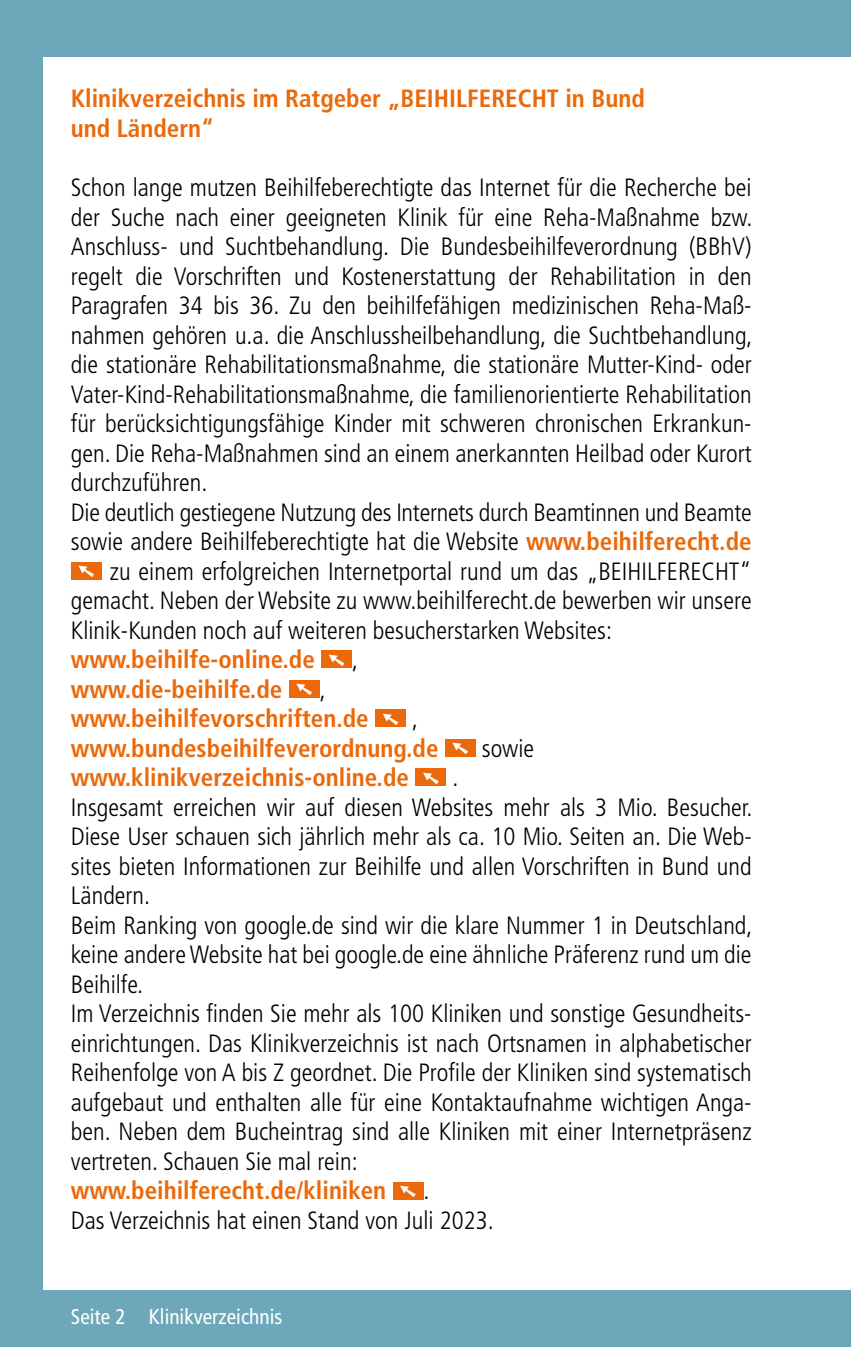
<style>
.page{position:relative;width:851px;height:1347px;background:#fff}
.page>*{position:absolute;margin:0;border:0;box-sizing:border-box;transform-origin:0 0}
.t1{font:300 condensed 25px/29.5px "Frutiger";color:#000}
.t2{font:700 condensed 25px/29.5px "Frutiger";color:#eb690b}
.t3{font:condensed 21.25px "Frutiger";color:#fff}
.s1{font-weight:700;color:#eb690b}
</style>
<div class="page">
<div style="left:0;top:0;width:43px;height:1346px;background:#6da7ba"></div>
<div style="left:0;top:0;width:850px;height:57px;background:#6da7ba"></div>
<div style="left:0;top:1290px;width:850px;height:56px;background:#6da7ba"></div>
<div style="left:71px;top:562px;width:31px;height:17px;background:#eb690b"></div>
<div style="left:321px;top:650px;width:31px;height:18px;background:#eb690b"></div>
<div style="left:289px;top:680px;width:31px;height:17px;background:#eb690b"></div>
<div style="left:375px;top:709px;width:31px;height:18px;background:#eb690b"></div>
<div style="left:445px;top:739px;width:31px;height:17px;background:#eb690b"></div>
<div style="left:415px;top:768px;width:31px;height:18px;background:#eb690b"></div>
<div style="left:392px;top:1181px;width:31px;height:18px;background:#eb690b"></div>
<p class="t2" style="left:71px;top:84px;width:575px">Klinikverzeichnis im Ratgeber „BEIHILFERECHT in Bund und Ländern“</p>
<p class="t1" style="left:71px;top:173px;width:683px">Schon lange mutzen Beihilfeberechtigte das Internet für die Recherche bei der Suche nach einer geeigneten Klinik für eine Reha-Maßnahme bzw.<br>Anschluss- und Suchtbehandlung. Die Bundesbeihilfeverordnung (BBhV) regelt die Vorschriften und Kostenerstattung der Rehabilitation in den Paragrafen 34 bis 36. Zu den beihilfefähigen medizinischen Reha-Maß&shy;nahmen gehören u.a. die Anschlussheilbehandlung, die Suchtbehandlung, die stationäre Rehabilitationsmaßnahme, die stationäre Mutter-Kind- oder Vater-Kind-Rehabilitationsmaßnahme, die familienorientierte Rehabilitation für berücksichtigungsfähige Kinder mit schweren chronischen Erkrankun&shy;gen. Die Reha-Maßnahmen sind an einem anerkannten Heilbad oder Kurort durchzuführen.<br>Die deutlich gestiegene Nutzung des Internets durch Beamtinnen und Beamte sowie andere Beihilfeberechtigte hat die Website <span class="s1">www.beihilferecht.de</span></p>
<p class="t1" style="left:71px;top:556px;width:682px;text-align:justify;text-indent:39px">zu einem erfolgreichen Internetportal rund um das „BEIHILFERECHT“ gemacht. Neben der Website zu www.beihilferecht.de bewerben wir unsere Klinik-Kunden noch auf weiteren besucherstarken Websites:</p>
<p class="t2" style="left:71px;top:645px;width:245px">www.beihilfe-online.de</p>
<p class="t1" style="left:352px;top:645px;width:7px">,</p>
<p class="t2" style="left:71px;top:674px;width:213px">www.die-beihilfe.de</p>
<p class="t1" style="left:320px;top:674px;width:7px">,</p>
<p class="t2" style="left:71px;top:704px;width:299px">www.beihilfevorschriften.de</p>
<p class="t1" style="left:412px;top:704px;width:8px">,</p>
<p class="t2" style="left:71px;top:733px;width:369px">www.bundesbeihilfeverordnung.de</p>
<p class="t1" style="left:482px;top:733px;width:54px">sowie</p>
<p class="t2" style="left:71px;top:763px;width:339px">www.klinikverzeichnis-online.de</p>
<p class="t1" style="left:71px;top:763px;width:683px;text-indent:381px">.<br>Insgesamt erreichen wir auf diesen Websites mehr als 3 Mio. Besucher.<br>Diese User schauen sich jährlich mehr als ca. 10 Mio. Seiten an. Die Web&shy;sites bieten Informationen zur Beihilfe und allen Vorschriften in Bund und Ländern.<br>Beim Ranking von google.de sind wir die klare Nummer 1 in Deutschland, keine andere Website hat bei google.de eine ähnliche Präferenz rund um die Beihilfe.<br>Im Verzeichnis finden Sie mehr als 100 Kliniken und sonstige Gesundheits&shy;einrichtungen. Das Klinikverzeichnis ist nach Ortsnamen in alphabetischer Reihenfolge von A bis Z geordnet. Die Profile der Kliniken sind systematisch aufgebaut und enthalten alle für eine Kontaktaufnahme wichtigen Anga&shy;ben. Neben dem Bucheintrag sind alle Kliniken mit einer Internetpräsenz vertreten. Schauen Sie mal rein:</p>
<p class="t2" style="left:71px;top:1176px;width:317px">www.beihilferecht.de/kliniken</p>
<p class="t1" style="left:71px;top:1176px;width:424px;text-indent:352px">.<br>Das Verzeichnis hat einen Stand von Juli 2023.</p>
<p class="t3" style="left:71px;top:1304px;width:213px">Seite 2 Klinikverzeichnis</p>
</div>
